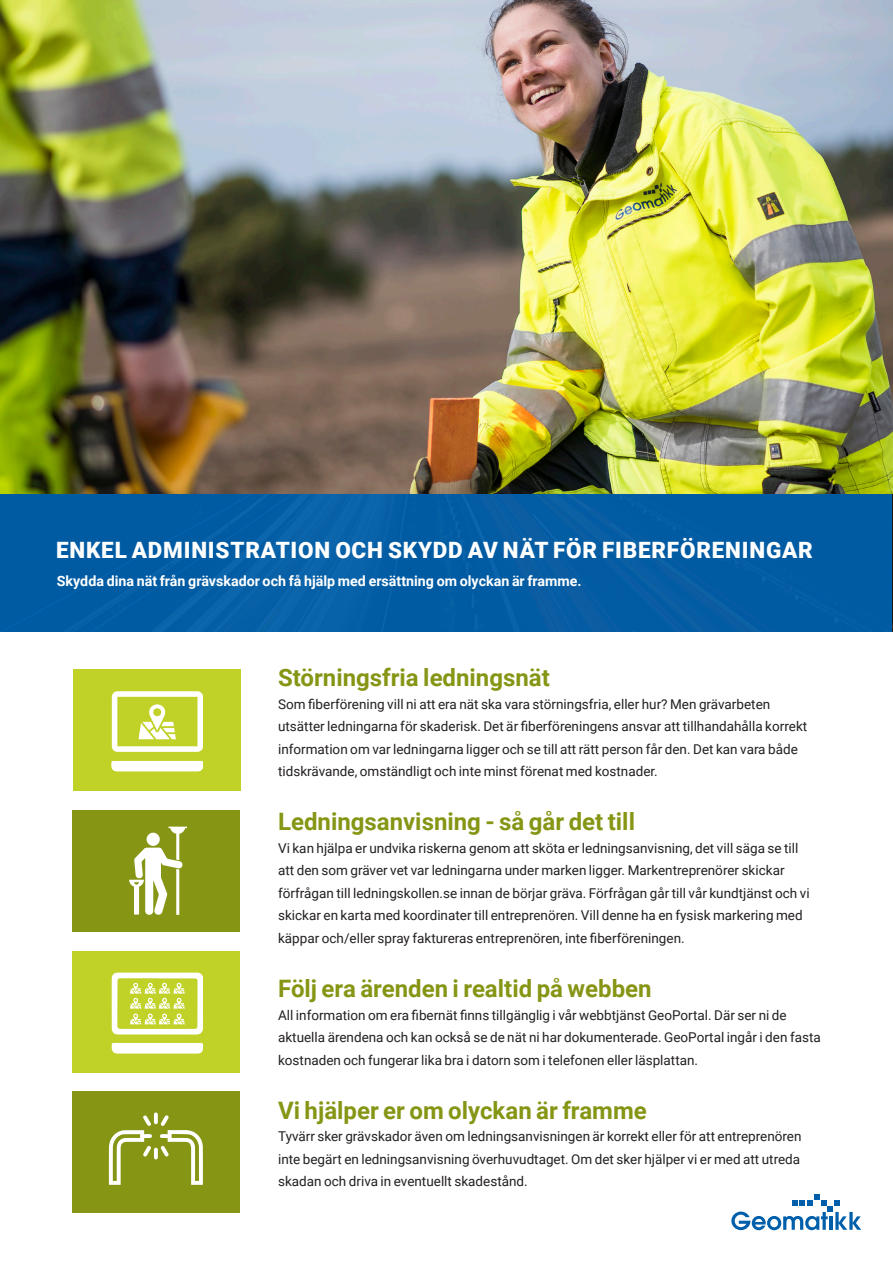
<style>
.page{position:relative;width:893px;height:1263px;background:#fff}
.page>*{position:absolute;margin:0;border:0;box-sizing:border-box;transform-origin:0 0}
.t1{font:700 24px "Roboto";color:#869514}
.t2{font:900 22.5px "Roboto";letter-spacing:.035em;color:#fff}
.t3{font:700 14.25px "Roboto";color:#fff}
.t4{font:13.5px "Roboto";color:#231f20}
</style>
<div class="page">
<div style="left:72px;top:951px;width:168px;height:121px;background:#c0d128"></div>
<img style="left:0;top:0;width:893px;height:631px">
<svg style="left:731px;top:1195px;width:130px;height:35px"></svg>
<div style="left:0;top:493px;width:892px;height:139px;background:#015ba3"></div>
<div style="left:72px;top:810px;width:168px;height:121px;background:#869514"></div>
<div style="left:72px;top:1091px;width:168px;height:121px;background:#869514"></div>
<div style="left:73px;top:669px;width:167px;height:121px;background:#c0d128"></div>
<svg style="left:129px;top:827px;width:58px;height:88px"></svg>
<div style="left:147px;top:833px;width:13px;height:13px;background:#fff;border-radius:50%"></div>
<svg style="left:112px;top:1043px;width:91px;height:10px"></svg>
<svg style="left:112px;top:972px;width:91px;height:62px"></svg>
<svg style="left:109px;top:1112px;width:94px;height:73px"></svg>
<svg style="left:112px;top:761px;width:91px;height:10px"></svg>
<svg style="left:112px;top:691px;width:91px;height:61px"></svg>
<p class="t2" style="left:56px;top:534px;width:758px">ENKEL ADMINISTRATION OCH SKYDD AV NÄT FÖR FIBERFÖRENINGAR</p>
<p class="t3" style="left:57px;top:571px;width:526px">Skydda dina nät från grävskador och få hjälp med ersättning om olyckan är framme.</p>
<p class="t1" style="left:278px;top:661px;width:273px">Störningsfria ledningsnät</p>
<p class="t4" style="left:278px;top:695px;width:494px">Som fiberförening vill ni att era nät ska vara störningsfria, eller hur? Men grävarbeten</p>
<p class="t4" style="left:278px;top:717px;width:531px">utsätter ledningarna för skaderisk. Det är fiberföreningens ansvar att tillhandahålla korrekt</p>
<p class="t4" style="left:278px;top:740px;width:521px">information om var ledningarna ligger och se till att rätt person får den. Det kan vara både</p>
<p class="t4" style="left:278px;top:762px;width:381px">tidskrävande, omständligt och inte minst förenat med kostnader.</p>
<p class="t1" style="left:278px;top:805px;width:358px">Ledningsanvisning - så går det till</p>
<p class="t4" style="left:278px;top:839px;width:522px">Vi kan hjälpa er undvika riskerna genom att sköta er ledningsanvisning, det vill säga se till</p>
<p class="t4" style="left:278px;top:861px;width:508px">att den som gräver vet var ledningarna under marken ligger. Markentreprenörer skickar</p>
<p class="t4" style="left:278px;top:884px;width:533px">förfrågan till ledningskollen.se innan de börjar gräva. Förfrågan går till vår kundtjänst och vi</p>
<p class="t4" style="left:278px;top:906px;width:526px">skickar en karta med koordinater till entreprenören. Vill denne ha en fysisk markering med</p>
<p class="t4" style="left:278px;top:929px;width:408px">käppar och/eller spray faktureras entreprenören, inte fiberföreningen.</p>
<p class="t1" style="left:278px;top:972px;width:375px">Följ era ärenden i realtid på webben</p>
<p class="t4" style="left:278px;top:1005px;width:510px">All information om era fibernät finns tillgänglig i vår webbtjänst GeoPortal. Där ser ni de</p>
<p class="t4" style="left:278px;top:1028px;width:544px">aktuella ärendena och kan också se de nät ni har dokumenterade. GeoPortal ingår i den fasta</p>
<p class="t4" style="left:278px;top:1050px;width:421px">kostnaden och fungerar lika bra i datorn som i telefonen eller läsplattan.</p>
<p class="t1" style="left:278px;top:1093px;width:370px">Vi hjälper er om olyckan är framme</p>
<p class="t4" style="left:278px;top:1127px;width:525px">Tyvärr sker grävskador även om ledningsanvisningen är korrekt eller för att entreprenören</p>
<p class="t4" style="left:278px;top:1149px;width:524px">inte begärt en ledningsanvisning överhuvudtaget. Om det sker hjälper vi er med att utreda</p>
<p class="t4" style="left:278px;top:1172px;width:251px">skadan och driva in eventuellt skadestånd.</p>
</div>
